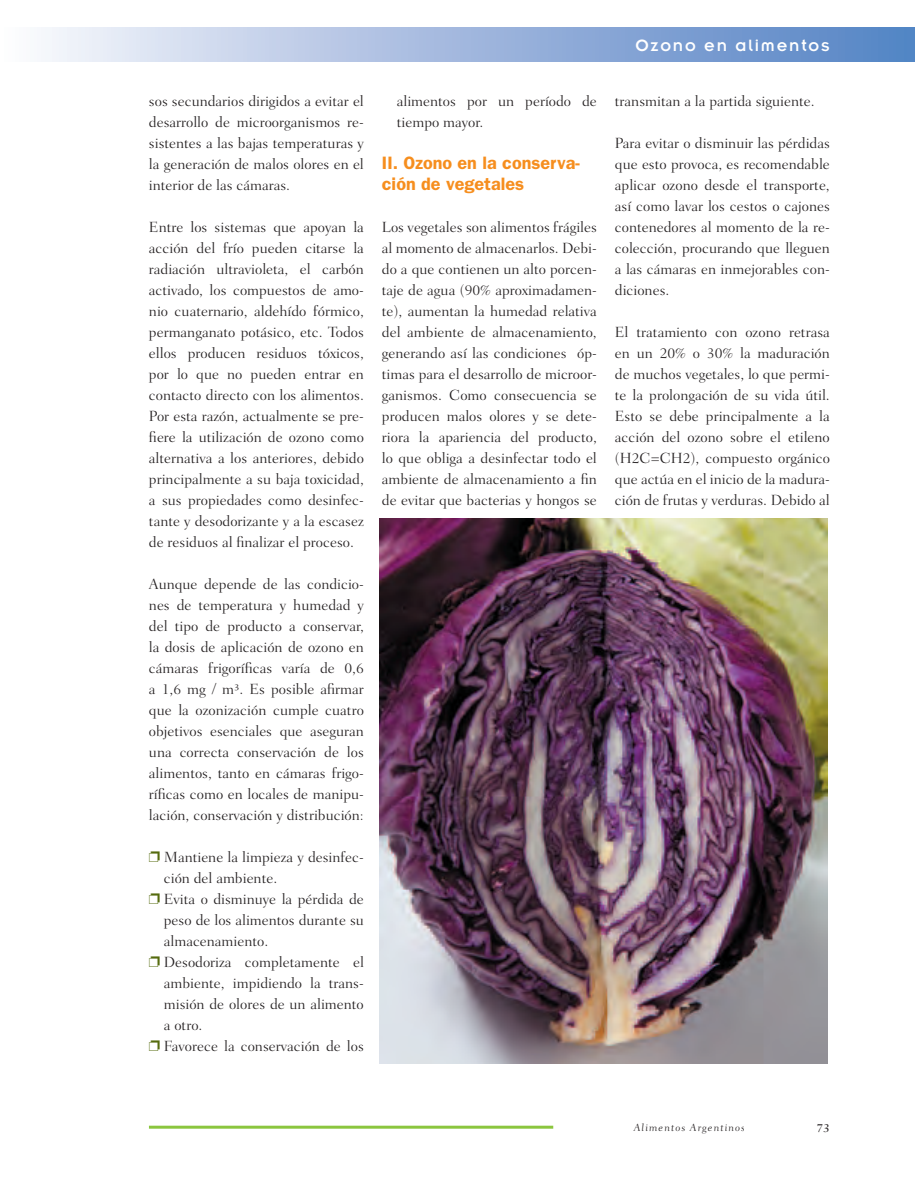
<style>
.page{position:relative;width:915px;height:1191px;background:#fff}
.page>*{position:absolute;margin:0;border:0;box-sizing:border-box;transform-origin:0 0}
.subtitulo{font:600 18px/21px "ITC Franklin Gothic Std";color:#f68e1e}
.t1{font:18px "Insignia LT Std";letter-spacing:.1em;color:#fff}
.volitas{font:300 15px/21px "Fairfield LT Std";color:#231f20;text-align:justify}
.t2{font:12px "Fairfield LT Std Caption Med";color:#231f20}
.t3{font:300 10.5px "Fairfield LT Std Caption";letter-spacing:.1em;color:#231f20}
.s1{color:#556b0e}
</style>
<div class="page">
<div style="left:0;top:27px;width:914px;height:34px;background:linear-gradient(to right,#f9f8fc,#507fc3)"></div>
<hr style="left:149px;top:1125px;width:404px;height:3px;background:#8bc63e">
<img style="left:379px;top:519px;width:448px;height:544px">
<p class="volitas" style="left:149px;top:90px;width:216px">sos secundarios dirigidos a evitar el desarrollo de microorganismos re&shy;sistentes a las bajas temperaturas y la generación de malos olores en el interior de las cámaras.</p>
<p class="volitas" style="left:149px;top:216px;width:216px">Entre los sistemas que apoyan la acción del frío pueden citarse la radiación ultravioleta, el carbón activado, los compuestos de amo&shy;nio cuaternario, aldehído fórmico, permanganato potásico, etc. Todos ellos producen residuos tóxicos, por lo que no pueden entrar en contacto directo con los alimentos.<br>Por esta razón, actualmente se pre&shy;fiere la utilización de ozono como alternativa a los anteriores, debido principalmente a su baja toxicidad, a sus propiedades como desinfec&shy;tante y desodorizante y a la escasez de residuos al finalizar el proceso.</p>
<p class="volitas" style="left:149px;top:573px;width:216px">Aunque depende de las condicio&shy;nes de temperatura y humedad y del tipo de producto a conservar, la dosis de aplicación de ozono en cámaras frigoríficas varía de 0,6 a 1,6 mg / m³. Es posible afirmar que la ozonización cumple cuatro objetivos esenciales que aseguran una correcta conservación de los alimentos, tanto en cámaras frigo&shy;ríficas como en locales de manipu&shy;lación, conservación y distribución:</p>
<p class="volitas" style="left:164px;top:846px;width:201px;text-indent:-15px"><span class="s1">❐</span> Mantiene la limpieza y desinfec&shy;ción del ambiente.</p>
<p class="volitas" style="left:164px;top:888px;width:201px;text-indent:-15px"><span class="s1">❐</span> Evita o disminuye la pérdida de peso de los alimentos durante su almacenamiento.</p>
<p class="volitas" style="left:164px;top:951px;width:201px;text-indent:-15px"><span class="s1">❐</span> Desodoriza completamente el ambiente, impidiendo la trans&shy;misión de olores de un alimento a otro.</p>
<p class="volitas" style="left:149px;top:1035px;width:216px"><span class="s1">❐</span> Favorece la conservación de los</p>
<p class="volitas" style="left:396px;top:90px;width:201px">alimentos por un período de tiempo mayor.</p>
<p class="subtitulo" style="left:382px;top:152px;width:199px">II. Ozono en la conserva&shy;ción de vegetales</p>
<p class="volitas" style="left:382px;top:216px;width:216px">Los vegetales son alimentos frágiles al momento de almacenarlos. Debi&shy;do a que contienen un alto porcen&shy;taje de agua (90% aproximadamen&shy;te), aumentan la humedad relativa del ambiente de almacenamiento, generando así las condiciones óp&shy;timas para el desarrollo de microor&shy;ganismos. Como consecuencia se producen malos olores y se dete&shy;riora la apariencia del producto, lo que obliga a desinfectar todo el ambiente de almacenamiento a fin de evitar que bacterias y hongos se</p>
<p class="t1" style="left:635px;top:37px;width:195px">Ozono en alimentos</p>
<p class="volitas" style="left:614px;top:90px;width:201px">transmitan a la partida siguiente.</p>
<p class="volitas" style="left:614px;top:132px;width:216px">Para evitar o disminuir las pérdidas que esto provoca, es recomendable aplicar ozono desde el transporte, así como lavar los cestos o cajones contenedores al momento de la re&shy;colección, procurando que lleguen a las cámaras en inmejorables con&shy;diciones.</p>
<p class="volitas" style="left:614px;top:321px;width:216px">El tratamiento con ozono retrasa en un 20% o 30% la maduración de muchos vegetales, lo que permi&shy;te la prolongación de su vida útil.<br>Esto se debe principalmente a la acción del ozono sobre el etileno (H2C=CH2), compuesto orgánico que actúa en el inicio de la madura&shy;ción de frutas y verduras. Debido al</p>
<p class="t3" style="left:633px;top:1121px;width:113px">Alimentos Argentinos</p>
<p class="t2" style="left:816px;top:1120px;width:15px">73</p>
</div>
